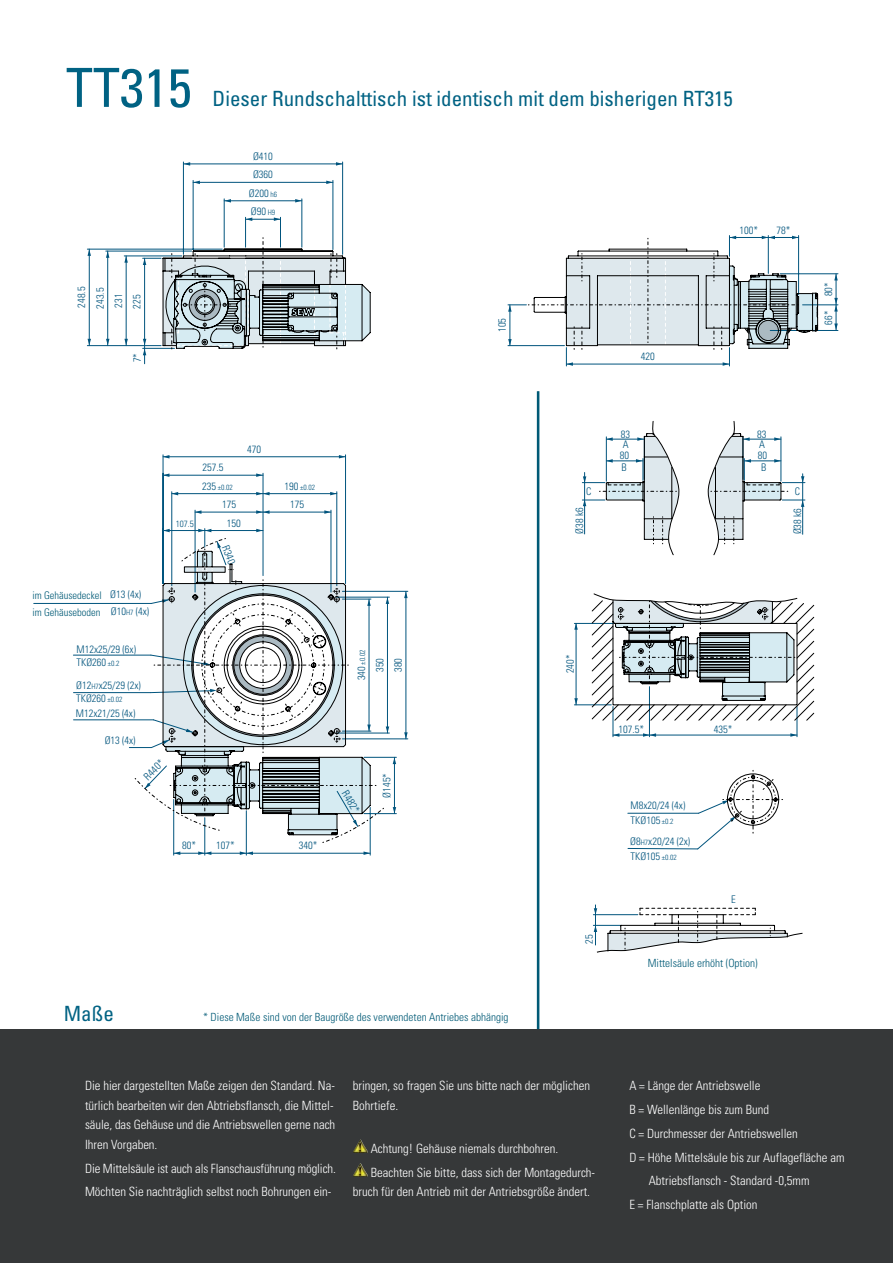
<style>
.page{position:relative;width:893px;height:1263px;background:#fff}
.page>*{position:absolute;margin:0;border:0;box-sizing:border-box;transform-origin:0 0}
.t1{font:condensed 54px "Univers";color:#006283}
.t2{font:condensed 21px "Univers";color:#006283}
.t3{font:300 condensed 12.75px/19.5px "Univers";color:#fff}
.t4{font:300 condensed 11.25px "Univers";color:#005a76}
.t5{font:300 condensed 10.5px/18.5px "Univers";color:#00547d}
.t6{font:300 condensed 10.5px "Univers";color:#005a76}
.t7{font:300 condensed 9px "Univers";color:#00547d}
.t8{font:300 condensed 7.5px "Univers";color:#00547d}
.s1{font-size:7.5px}
.s2{font-size:10.5px}
</style>
<div class="page">
<div style="left:0;top:1029px;width:893px;height:234px;background:#363839"></div>
<hr style="left:537px;top:391px;width:1px;height:638px;background:#005a76">
<hr style="left:538px;top:391px;width:1px;height:638px;background:#005a76">
<svg style="left:87px;top:161px;width:752px;height:204px"></svg>
<svg style="left:396px;top:349px;width:401px;height:487px"></svg>
<svg style="left:528px;top:236px;width:290px;height:37px"></svg>
<svg style="left:730px;top:273px;width:88px;height:76px"></svg>
<svg style="left:162px;top:248px;width:568px;height:500px"></svg>
<svg style="left:163px;top:238px;width:208px;height:113px"></svg>
<svg style="left:599px;top:421px;width:189px;height:134px"></svg>
<svg style="left:591px;top:593px;width:224px;height:128px"></svg>
<svg style="left:594px;top:768px;width:209px;height:185px"></svg>
<svg style="left:134px;top:538px;width:262px;height:305px"></svg>
<img style="left:353px;top:1139px;width:15px;height:14px">
<img style="left:353px;top:1163px;width:15px;height:13px">
<h1 class="t1" style="left:66px;top:53px;width:127px">TT315</h1>
<p class="t5" style="left:72px;top:309px;width:23px;text-align:justify;rotate:-90deg">248.5<br>243.5<br>231</p>
<p class="t5" style="left:128px;top:309px;width:15px;rotate:-90deg">225</p>
<p class="t5" style="left:128px;top:362px;width:11px;rotate:-90deg">7*</p>
<h2 class="t2" style="left:213px;top:85px;width:522px">Dieser Rundschalttisch ist identisch mit dem bisherigen RT315</h2>
<p class="t5" style="left:249px;top:147px;width:30px;text-align:center">Ø410<br>Ø360<br>Ø200 <span class="s1">h6<br></span>Ø90 <span class="s1">H9</span></p>
<p class="t5" style="left:740px;top:221px;width:20px">100*</p>
<p class="t5" style="left:776px;top:221px;width:15px">78*</p>
<p class="t5" style="left:493px;top:332px;width:15px;rotate:-90deg">105</p>
<p class="t5" style="left:641px;top:347px;width:15px">420</p>
<p class="t5" style="left:819px;top:296px;width:15px;rotate:-90deg">80*</p>
<p class="t5" style="left:819px;top:324px;width:15px;rotate:-90deg">66*</p>
<p class="t6" style="left:32px;top:589px;width:71px">im Gehäusedeckel</p>
<p class="t6" style="left:32px;top:606px;width:70px">im Gehäuseboden</p>
<p class="t5" style="left:110px;top:586px;width:40px;line-height:17px">Ø13 (4x)<br>Ø10<span class="s1">H7</span> (4x)</p>
<p class="t5" style="left:77px;top:642px;width:61px;line-height:13.2px">M12x25/29 (6x)<br>TKØ260 <span class="s1">±0.2</span></p>
<p class="t5" style="left:76px;top:679px;width:66px;line-height:13.2px">Ø12<span class="s1">H7</span>x25/29 (2x)<br>TKØ260 <span class="s1">±0.02</span></p>
<p class="t5" style="left:76px;top:704px;width:61px">M12x21/25 (4x)</p>
<p class="t5" style="left:105px;top:731px;width:32px">Ø13 (4x)</p>
<p class="t5" style="left:139px;top:772px;width:25px;rotate:-45deg">R440*</p>
<p class="t5" style="left:247px;top:440px;width:15px">470</p>
<p class="t5" style="left:203px;top:458px;width:22px">257.5</p>
<p class="t8" style="left:202px;top:483px;width:32px"><span class="s2">235</span> ±0.02</p>
<p class="t8" style="left:285px;top:483px;width:32px"><span class="s2">190</span> ±0.02</p>
<p class="t5" style="left:222px;top:495px;width:15px">175</p>
<p class="t5" style="left:290px;top:495px;width:15px">175</p>
<p class="t7" style="left:176px;top:518px;width:19px">107.5</p>
<p class="t5" style="left:227px;top:514px;width:15px">150</p>
<p class="t5" style="left:234px;top:542px;width:21px;rotate:68deg">R340</p>
<p class="t5" style="left:182px;top:836px;width:15px">80*</p>
<p class="t5" style="left:216px;top:836px;width:20px">107*</p>
<p class="t5" style="left:299px;top:836px;width:20px">340*</p>
<p class="t8" style="left:358px;top:680px;width:32px;rotate:-90deg"><span class="s2">340</span> ±0.02</p>
<p class="t5" style="left:371px;top:672px;width:15px;rotate:-90deg">350<br>380</p>
<p class="t5" style="left:353px;top:787px;width:25px;rotate:59deg">R482*</p>
<p class="t5" style="left:378px;top:797px;width:26px;rotate:-90deg">Ø145*</p>
<h2 class="t2" style="left:64px;top:1000px;width:52px">Maße</h2>
<p class="t4" style="left:203px;top:1010px;width:307px">* Diese Maße sind von der Baugröße des verwendeten Antriebes abhängig</p>
<p class="t5" style="left:586px;top:482px;width:7px">C</p>
<p class="t5" style="left:570px;top:534px;width:28px;rotate:-90deg">Ø38 k6</p>
<p class="t5" style="left:621px;top:429px;width:11px;line-height:10.5px">83<br>A</p>
<p class="t5" style="left:621px;top:458px;width:7px">B</p>
<p class="t5" style="left:620px;top:447px;width:11px">80</p>
<p class="t5" style="left:757px;top:423px;width:12px;line-height:21.8px">83<br>80</p>
<p class="t5" style="left:759px;top:433px;width:9px;line-height:22.5px">A<br>B</p>
<p class="t5" style="left:795px;top:482px;width:7px">C</p>
<p class="t5" style="left:788px;top:534px;width:28px;rotate:-90deg">Ø38 k6</p>
<p class="t5" style="left:561px;top:673px;width:20px;rotate:-90deg">240*</p>
<p class="t5" style="left:618px;top:720px;width:27px">107.5*</p>
<p class="t5" style="left:714px;top:720px;width:20px">435*</p>
<p class="t5" style="left:580px;top:944px;width:11px;rotate:-90deg">25</p>
<p class="t5" style="left:631px;top:798px;width:56px;line-height:14.5px">M8x20/24 (4x)<br>TKØ105 <span class="s1">±0.2</span></p>
<p class="t5" style="left:630px;top:834px;width:61px;line-height:14.5px">Ø8<span class="s1">H7</span>x20/24 (2x)<br>TKØ105 <span class="s1">±0.02</span></p>
<p class="t5" style="left:731px;top:890px;width:6px">E</p>
<p class="t4" style="left:648px;top:956px;width:111px">Mittelsäule erhöht (Option)</p>
<p class="t3" style="left:85px;top:1076px;width:252px">Die hier dargestellten Maße zeigen den Standard. Na&shy;türlich bearbeiten wir den Abtriebsflansch, die Mittel&shy;säule, das Gehäuse und die Antriebswellen gerne nach Ihren Vorgaben.</p>
<p class="t3" style="left:85px;top:1156px;width:252px;line-height:23.7px">Die Mittelsäule ist auch als Flanschausführung möglich.<br>Möchten Sie nachträglich selbst noch Bohrungen ein-</p>
<p class="t3" style="left:353px;top:1076px;width:239px">bringen, so fragen Sie uns bitte nach der möglichen<br>Bohrtiefe.</p>
<p class="t3" style="left:371px;top:1136px;width:226px;line-height:23.7px">Achtung! Gehäuse niemals durchbohren.<br>Beachten Sie bitte, dass sich der Montagedurch-</p>
<p class="t3" style="left:353px;top:1182px;width:239px">bruch für den Antrieb mit der Antriebsgröße ändert.</p>
<p class="t3" style="left:629px;top:1076px;width:132px">A = Länge der Antriebswelle</p>
<p class="t3" style="left:629px;top:1100px;width:141px">B = Wellenlänge bis zum Bund</p>
<p class="t3" style="left:629px;top:1123px;width:170px">C = Durchmesser der Antriebswellen</p>
<p class="t3" style="left:629px;top:1147px;width:217px">D = Höhe Mittelsäule bis zur Auflagefläche am</p>
<p class="t3" style="left:649px;top:1171px;width:162px">Abtriebsflansch - Standard -0,5mm</p>
<p class="t3" style="left:629px;top:1195px;width:130px">E = Flanschplatte als Option</p>
</div>
